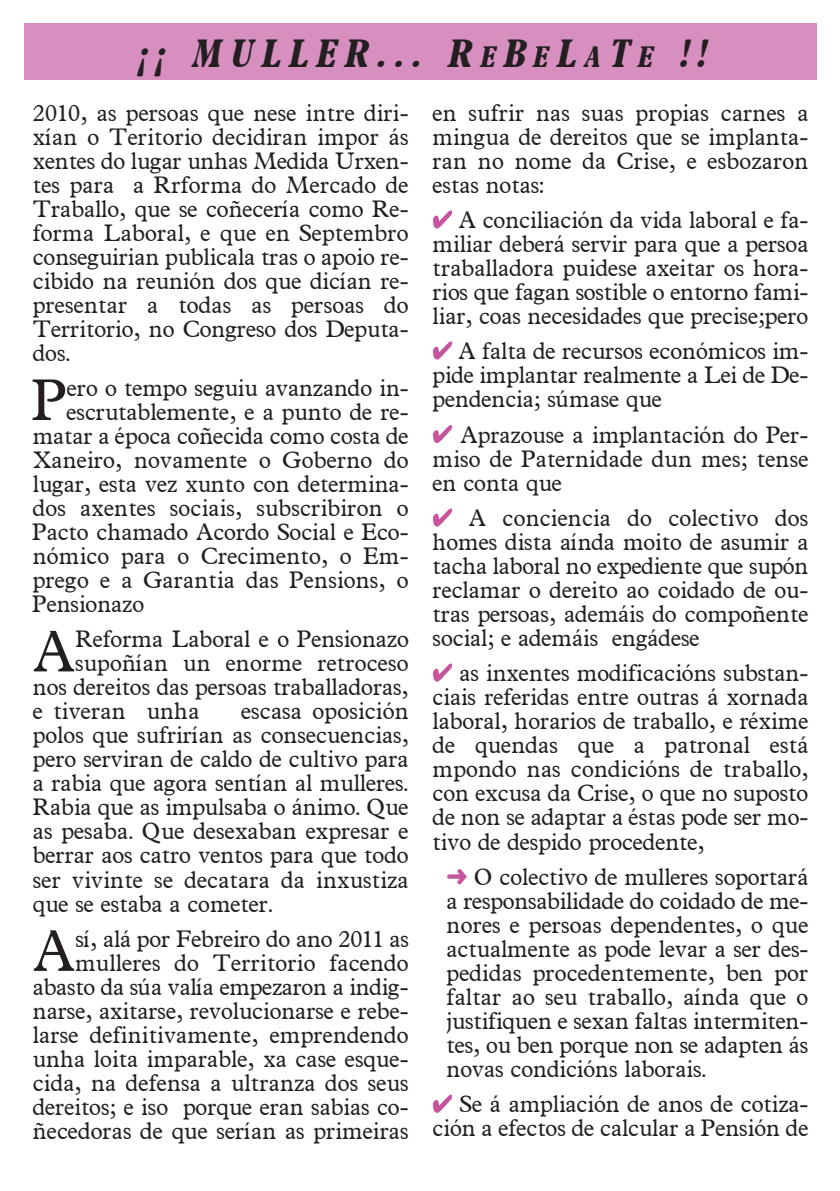
<style>
.page{position:relative;width:840px;height:1191px;background:#fff}
.page>*{position:absolute;margin:0;border:0;box-sizing:border-box;transform-origin:0 0}
.t1{font:58.8px "Terminus S Si";color:#231f20;scale:.96 1}
.t2{font:italic 40px "Terminus Black Cond S Si";color:#231f20;scale:.96 1}
.t3{font:24px/24px "Terminus S Si";color:#231f20;text-align:justify;scale:.96 1}
.s1{font-size:30px}
.s2{color:#c6549f}
.s3{font-family:"Free Serif";color:#c6549f}
</style>
<div class="page">
<div style="left:24px;top:23px;width:792px;height:56px;background:#d68fbe"></div>
<h2 class="t2" style="left:137px;top:29px;width:603px">¡¡ MULLER... R<span class="s1">E</span>B<span class="s1">E</span>L<span class="s1">a</span>T<span class="s1">E</span> !!</h2>
<p class="t3" style="left:33px;top:100px;width:392px">2010, as persoas que nese intre diri&shy;xían o Teritorio decidiran impor ás xentes do lugar unhas Medida Urxen&shy;tes para a Rrforma do Mercado de Traballo, que se coñecería como Re&shy;forma Laboral, e que en Septembro conseguirian publicala tras o apoio re&shy;cibido na reunión dos que dicían re&shy;presentar a todas as persoas do Territorio, no Congreso dos Deputa&shy;dos.</p>
<h1 class="t1" style="left:33px;top:366px;width:37px">P</h1>
<p class="t3" style="left:67px;top:376px;width:357px">ero o tempo seguiu avanzando in-</p>
<p class="t3" style="left:432px;top:100px;width:392px">en sufrir nas suas propias carnes a mingua de dereitos que se implanta&shy;ran no nome da Crise, e esbozaron estas notas:</p>
<p class="t3" style="left:432px;top:208px;width:392px"><span class="s2">✔</span> A conciliación da vida laboral e fa&shy;miliar deberá servir para que a persoa traballadora puidese axeitar os hora&shy;rios que fagan sostible o entorno fami&shy;liar, coas necesidades que precise;pero</p>
<p class="t3" style="left:432px;top:339px;width:392px"><span class="s2">✔</span> A falta de recursos económicos im&shy;pide implantar realmente a Lei de De&shy;pendencia; súmase que</p>
<p class="t3" style="left:432px;top:422px;width:392px"><span class="s2">✔</span> Aprazouse a implantación do Per&shy;miso de Paternidade dun mes; tense en conta que</p>
<p class="t3" style="left:432px;top:506px;width:392px"><span class="s2">✔</span> A conciencia do colectivo dos homes dista aínda moito de asumir a tacha laboral no expediente que supón reclamar o dereito ao coidado de ou&shy;tras persoas, ademáis do compoñente social; e ademáis engádese</p>
<p class="t3" style="left:432px;top:661px;width:392px"><span class="s2">✔</span> as inxentes modificacións substan&shy;ciais referidas entre outras á xornada laboral, horarios de traballo, e réxime de quendas que a patronal está mpondo nas condicións de traballo, con excusa da Crise, o que no suposto de non se adaptar a éstas pode ser mo&shy;tivo de despido procedente,</p>
<p class="t3" style="left:446px;top:864px;width:378px"><span class="s3">➜</span> O colectivo de mulleres soportará a responsabilidade do coidado de me&shy;nores e persoas dependentes, o que actualmente as pode levar a ser des&shy;pedidas procedentemente, ben por faltar ao seu traballo, aínda que o justifiquen e sexan faltas intermiten&shy;tes, ou ben porque non se adapten ás novas condicións laborais.</p>
<p class="t3" style="left:432px;top:1092px;width:392px"><span class="s2">✔</span> Se á ampliación de anos de cotiza&shy;ción a efectos de calcular a Pensión de</p>
<p class="t3" style="left:67px;top:400px;width:357px">escrutablemente, e a punto de re-</p>
<p class="t3" style="left:33px;top:424px;width:392px">matar a época coñecida como costa de</p>
<p class="t3" style="left:33px;top:448px;width:392px">Xaneiro, novamente o Goberno do</p>
<p class="t3" style="left:33px;top:472px;width:392px">lugar, esta vez xunto con determina-</p>
<p class="t3" style="left:33px;top:496px;width:392px">dos axentes sociais, subscribiron o</p>
<p class="t3" style="left:33px;top:520px;width:392px">Pacto chamado Acordo Social e Eco-</p>
<p class="t3" style="left:33px;top:544px;width:392px">nómico para o Crecimento, o Em-</p>
<p class="t3" style="left:33px;top:568px;width:392px">prego e a Garantia das Pensions, o</p>
<p class="t3" style="left:33px;top:592px;width:117px">Pensionazo</p>
<h1 class="t1" style="left:33px;top:617px;width:46px">A</h1>
<p class="t3" style="left:75px;top:627px;width:348px">Reforma Laboral e o Pensionazo</p>
<p class="t3" style="left:75px;top:651px;width:348px">supoñían un enorme retroceso</p>
<p class="t3" style="left:33px;top:675px;width:392px">nos dereitos das persoas traballadoras,</p>
<p class="t3" style="left:33px;top:699px;width:175px">e tiveran unha</p>
<p class="t3" style="left:33px;top:699px;width:392px;text-indent:208px">escasa oposición polos que sufrirían as consecuencias, pero serviran de caldo de cultivo para a rabia que agora sentían al mulleres.<br>Rabia que as impulsaba o ánimo. Que as pesaba. Que desexaban expresar e berrar aos catro ventos para que todo ser vivinte se decatara da inxustiza que se estaba a cometer.</p>
<h1 class="t1" style="left:33px;top:917px;width:46px">A</h1>
<p class="t3" style="left:33px;top:926px;width:393px;text-align:right">sí, alá por Febreiro do ano 2011 as mulleres do Territorio facendo abasto da súa valía empezaron a indig&shy;narse, axitarse, revolucionarse e rebe&shy;larse definitivamente, emprendendo unha loita imparable, xa case esque&shy;cida, na defensa a ultranza dos seus dereitos; e iso porque eran sabias co&shy;ñecedoras de que serían as primeiras</p>
</div>
